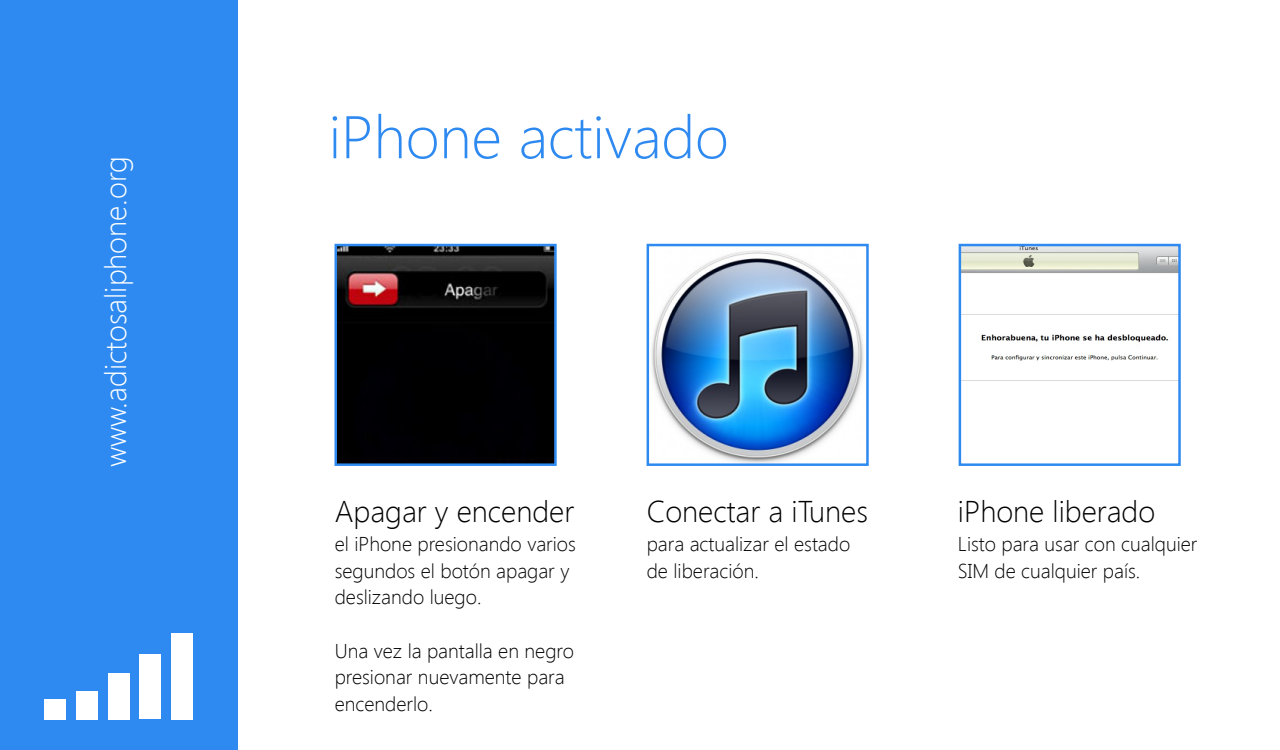
<style>
.page{position:relative;width:1280px;height:750px;background:#fff}
.page>*{position:absolute;margin:0;border:0;box-sizing:border-box;transform-origin:0 0}
.t1{font:300 60px "Segoe UI";color:#2e8af0}
.t2{font:300 30px "Segoe UI";color:#000}
.t3{font:300 30px "Segoe UI";color:#fff}
.t4{font:300 20px/26.6px "Segoe UI";color:#000}
</style>
<div class="page">
<img style="left:963px;top:248px;width:214px;height:133px">
<div style="left:959px;top:244px;width:222px;height:222px;border:3px solid #2e8af0"></div>
<img style="left:339px;top:248px;width:214px;height:214px">
<div style="left:350px;top:245px;width:31px;height:10px;background:#000"></div>
<div style="left:335px;top:244px;width:222px;height:222px;border:3px solid #2e8af0"></div>
<div style="left:0;top:0;width:238px;height:750px;background:#2e8af0"></div>
<div style="left:108px;top:673px;width:21px;height:46px;background:#fff"></div>
<div style="left:140px;top:655px;width:21px;height:64px;background:#fff"></div>
<div style="left:172px;top:633px;width:21px;height:86px;background:#fff"></div>
<div style="left:45px;top:699px;width:21px;height:20px;background:#fff"></div>
<div style="left:77px;top:691px;width:21px;height:28px;background:#fff"></div>
<img style="left:651px;top:250px;width:213px;height:212px">
<div style="left:647px;top:244px;width:222px;height:222px;border:3px solid #2e8af0"></div>
<h2 class="t3" style="left:104px;top:467px;width:313px;rotate:-90deg">www.adictosaliphone.org</h2>
<h1 class="t1" style="left:329px;top:115px;width:402px">iPhone activado</h1>
<h2 class="t2" style="left:335px;top:500px;width:241px">Apagar y encender</h2>
<p class="t4" style="left:335px;top:533px;width:243px">el iPhone presionando varios segundos el botón apagar y deslizando luego.</p>
<p class="t4" style="left:335px;top:639px;width:241px">Una vez la pantalla en negro presionar nuevamente para encenderlo.</p>
<h2 class="t2" style="left:647px;top:500px;width:223px">Conectar a iTunes</h2>
<p class="t4" style="left:647px;top:533px;width:205px">para actualizar el estado de liberación.</p>
<h2 class="t2" style="left:958px;top:500px;width:199px">iPhone liberado</h2>
<p class="t4" style="left:958px;top:533px;width:241px">Listo para usar con cualquier<br>SIM de cualquier país.</p>
</div>
